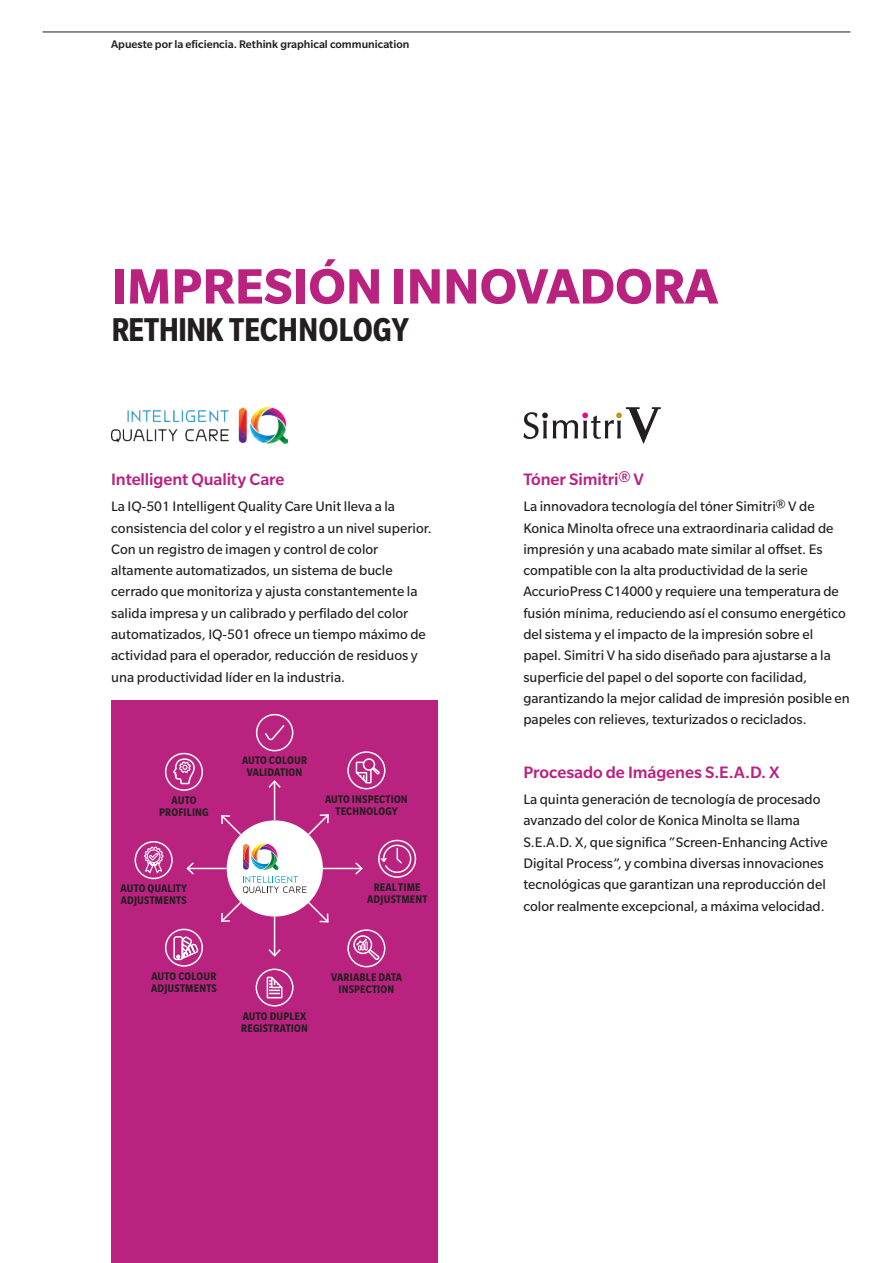
<style>
.page{position:relative;width:893px;height:1263px;background:#fff}
.page>*{position:absolute;margin:0;border:0;box-sizing:border-box;transform-origin:0 0}
.Brochure_Head_Bold_3{font:700 54px "Slate Pro";color:#ba2280}
.Brochure_RETHINK_IT{font:700 condensed 36px "Slate Pro";letter-spacing:-.005em;color:#231f20}
.Brochure_Copyhead_Me{font:500 18px "Slate Pro";letter-spacing:-.005em;color:#ba2280}
.Brochure_Copy_Reg_10{font:15px/21.3px "Slate Pro";color:#231f20}
.Brochure_Graphic_Bol{font:700 condensed 12px/12px "Slate Pro";letter-spacing:.02em;color:#231f20;text-align:center}
.t1{font:500 12px "Slate Pro";color:#231f20}
</style>
<div class="page">
<img style="left:111px;top:407px;width:176px;height:37px">
<div style="left:111px;top:700px;width:327px;height:563px;background:#ba2280"></div>
<svg style="left:173px;top:935px;width:26px;height:28px"></svg>
<div style="left:165px;top:929px;width:38px;height:38px;border:2px solid #fff;border-radius:50%"></div>
<div style="left:256px;top:714px;width:37px;height:37px;border:2px solid #fff;border-radius:50%"></div>
<svg style="left:265px;top:725px;width:20px;height:16px"></svg>
<div style="left:347px;top:751px;width:38px;height:38px;border:2px solid #fff;border-radius:50%"></div>
<svg style="left:355px;top:757px;width:26px;height:28px"></svg>
<div style="left:378px;top:840px;width:38px;height:38px;border:2px solid #fff;border-radius:50%"></div>
<svg style="left:379px;top:844px;width:33px;height:30px"></svg>
<svg style="left:353px;top:934px;width:28px;height:27px"></svg>
<div style="left:347px;top:929px;width:38px;height:38px;border:2px solid #fff;border-radius:50%"></div>
<div style="left:256px;top:968px;width:38px;height:38px;border:2px solid #fff;border-radius:50%"></div>
<svg style="left:266px;top:976px;width:17px;height:23px"></svg>
<div style="left:135px;top:841px;width:38px;height:38px;border:2px solid #fff;border-radius:50%"></div>
<svg style="left:143px;top:846px;width:22px;height:29px"></svg>
<div style="left:147px;top:849px;width:13px;height:14px;border:1px solid #fff;border-radius:50%"></div>
<svg style="left:172px;top:757px;width:23px;height:34px"></svg>
<div style="left:165px;top:753px;width:38px;height:38px;border:2px solid #fff;border-radius:50%"></div>
<div style="left:227px;top:821px;width:95px;height:95px;background:#fff;border-radius:50%"></div>
<svg style="left:243px;top:876px;width:63px;height:17px"></svg>
<svg style="left:243px;top:843px;width:36px;height:27px"></svg>
<div style="left:227px;top:820px;width:96px;height:96px;border:2px solid #fff;border-radius:50%"></div>
<hr style="left:274px;top:781px;width:1px;height:39px;background:#fff">
<svg style="left:268px;top:780px;width:13px;height:9px"></svg>
<hr style="left:323px;top:868px;width:39px;height:1px;background:#fff">
<svg style="left:354px;top:862px;width:9px;height:13px"></svg>
<svg style="left:306px;top:900px;width:23px;height:23px"></svg>
<svg style="left:306px;top:814px;width:23px;height:23px"></svg>
<hr style="left:274px;top:916px;width:1px;height:40px;background:#fff">
<svg style="left:268px;top:947px;width:13px;height:10px"></svg>
<hr style="left:187px;top:868px;width:39px;height:1px;background:#fff">
<svg style="left:186px;top:862px;width:10px;height:13px"></svg>
<svg style="left:221px;top:815px;width:22px;height:22px"></svg>
<svg style="left:221px;top:900px;width:22px;height:22px"></svg>
<svg style="left:523px;top:407px;width:138px;height:37px"></svg>
<hr style="left:43px;top:32px;width:807px;height:1px;background:#231f20">
<p class="t1" style="left:111px;top:38px;width:300px">Apueste por la eficiencia. Rethink graphical communication</p>
<p class="Brochure_Head_Bold_3" style="left:111px;top:256px;width:608px">IMPRESIÓN INNOVADORA</p>
<p class="Brochure_RETHINK_IT" style="left:111px;top:310px;width:299px">RETHINK TECHNOLOGY</p>
<p class="Brochure_Copyhead_Me" style="left:111px;top:469px;width:175px">Intelligent Quality Care</p>
<p class="Brochure_Copy_Reg_10" style="left:111px;top:496px;width:322px">La IQ-501 Intelligent Quality Care Unit lleva a la consistencia del color y el registro a un nivel superior.<br>Con un registro de imagen y control de color altamente automatizados, un sistema de bucle cerrado que monitoriza y ajusta constantemente la salida impresa y un calibrado y perfilado del color automatizados, IQ-501 ofrece un tiempo máximo de actividad para el operador, reducción de residuos y una productividad líder en la industria.</p>
<p class="Brochure_Graphic_Bol" style="left:159px;top:794px;width:51px">AUTO<br>PROFILING</p>
<p class="Brochure_Graphic_Bol" style="left:242px;top:754px;width:67px">AUTO COLOUR<br>VALIDATION</p>
<p class="Brochure_Graphic_Bol" style="left:325px;top:793px;width:84px">AUTO INSPECTION<br>TECHNOLOGY</p>
<p class="Brochure_Graphic_Bol" style="left:121px;top:882px;width:68px;text-align:left">AUTO QUALITY<br>ADJUSTMENTS</p>
<p class="Brochure_Graphic_Bol" style="left:367px;top:881px;width:62px">REAL TIME<br>ADJUSTMENT</p>
<p class="Brochure_Graphic_Bol" style="left:151px;top:970px;width:67px;text-align:left">AUTO COLOUR<br>ADJUSTMENTS</p>
<p class="Brochure_Graphic_Bol" style="left:241px;top:1010px;width:68px;text-align:left">AUTO DUPLEX<br>REGISTRATION</p>
<p class="Brochure_Graphic_Bol" style="left:331px;top:971px;width:72px">VARIABLE DATA<br>INSPECTION</p>
<p class="Brochure_Copyhead_Me" style="left:523px;top:469px;width:122px">Tóner Simitri® V</p>
<p class="Brochure_Copy_Reg_10" style="left:523px;top:496px;width:328px">La innovadora tecnología del tóner Simitri® V de Konica Minolta ofrece una extraordinaria calidad de impresión y una acabado mate similar al offset. Es compatible con la alta productividad de la serie AccurioPress C14000 y requiere una temperatura de fusión mínima, reduciendo así el consumo energético del sistema y el impacto de la impresión sobre el papel. Simitri V ha sido diseñado para ajustarse a la superficie del papel o del soporte con facilidad, garantizando la mejor calidad de impresión posible en papeles con relieves, texturizados o reciclados.</p>
<p class="Brochure_Copyhead_Me" style="left:523px;top:762px;width:258px">Procesado de Imágenes S.E.A.D. X</p>
<p class="Brochure_Copy_Reg_10" style="left:523px;top:789px;width:306px">La quinta generación de tecnología de procesado avanzado del color de Konica Minolta se llama S.E.A.D. X, que significa “Screen-Enhancing Active Digital Process”, y combina diversas innovaciones tecnológicas que garantizan una reproducción del color realmente excepcional, a máxima velocidad.</p>
</div>
